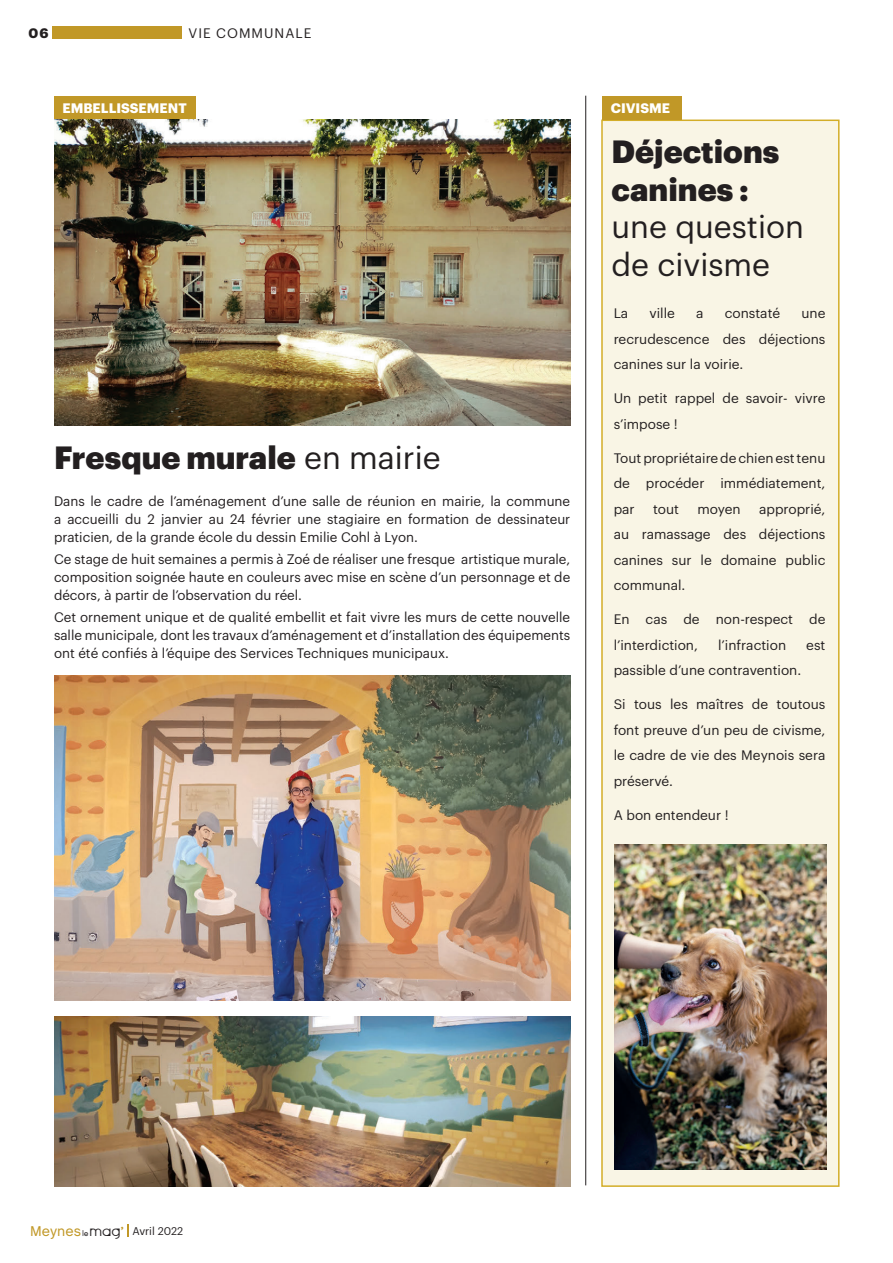
<style>
.page{position:relative;width:893px;height:1263px;background:#fff}
.page>*{position:absolute;margin:0;border:0;box-sizing:border-box;transform-origin:0 0}
.t1{font:900 31.5px/37.8px "Graphik";color:#231f20}
.t2{font:31.5px/37.8px "Graphik";color:#231f20}
.t3{font:13.5px/25.5px "Graphik";color:#231f20;text-align:justify}
.t4{font:700 13.5px "Graphik";color:#fff}
.t5{font:13.5px "Graphik";letter-spacing:.075em;color:#231f20}
.t6{font:700 13.5px "Graphik";color:#231f20}
.t7{font:10.95px "Graphik";color:#231f20}
.s1{font-weight:400}
.s2{font-family:"Chalet";font-size:14.4px;color:#c19827}
.s3{font-family:"Seraphic Organism";font-size:13.5px}
.s4{font-family:"Stencil Std";font-size:9.45px;color:#c19827}
</style>
<div class="page">
<svg style="left:128px;top:1224px;width:1px;height:13px"></svg>
<div style="left:52px;top:26px;width:130px;height:13px;background:#c19827"></div>
<div style="left:601px;top:120px;width:238px;height:1067px;background:#f9f5e5;border:2px solid #d3ad28"></div>
<img style="left:615px;top:844px;width:211px;height:325px">
<div style="left:602px;top:96px;width:80px;height:24px;background:#c19827"></div>
<div style="left:54px;top:96px;width:142px;height:24px;background:#c19827"></div>
<img style="left:54px;top:676px;width:516px;height:325px">
<img style="left:54px;top:1017px;width:516px;height:170px">
<img style="left:54px;top:120px;width:516px;height:305px">
<hr style="left:585px;top:96px;width:1px;height:1089px;background:#231f20">
<p class="t6" style="left:29px;top:23px;width:21px">06</p>
<p class="t5" style="left:189px;top:23px;width:124px">VIE COMMUNALE</p>
<p class="t4" style="left:63px;top:98px;width:126px">EMBELLISSEMENT</p>
<h1 class="t1" style="left:54px;top:436px;width:388px">Fresque murale <span class="s1">en mairie</span></h1>
<p class="t3" style="left:54px;top:491px;width:518px;line-height:18px">Dans le cadre de l’aménagement d’une salle de réunion en mairie, la commune a accueilli du 2 janvier au 24 février une stagiaire en formation de dessinateur praticien, de la grande école du dessin Emilie Cohl à Lyon.</p>
<p class="t3" style="left:54px;top:549px;width:518px;line-height:18px">Ce stage de huit semaines a permis à Zoé de réaliser une fresque artistique murale, composition soignée haute en couleurs avec mise en scène d’un personnage et de décors, à partir de l’observation du réel.</p>
<p class="t3" style="left:54px;top:607px;width:518px;line-height:18px">Cet ornement unique et de qualité embellit et fait vivre les murs de cette nouvelle salle municipale, dont les travaux d’aménagement et d’installation des équipements ont été confiés à l’équipe des Services Techniques municipaux.</p>
<p class="t4" style="left:611px;top:98px;width:61px">CIVISME</p>
<h1 class="t1" style="left:611px;top:130px;width:169px">Déjections canines :</h1>
<h1 class="t2" style="left:611px;top:205px;width:194px">une question de civisme</h1>
<p class="t3" style="left:614px;top:299px;width:16px">La</p>
<p class="t3" style="left:649px;top:299px;width:27px">ville</p>
<p class="t3" style="left:696px;top:299px;width:9px">a</p>
<p class="t3" style="left:725px;top:299px;width:57px">constaté</p>
<p class="t3" style="left:614px;top:299px;width:213px;text-indent:188px">une recrudescence des déjections canines sur la voirie.</p>
<p class="t3" style="left:614px;top:384px;width:213px">Un petit rappel de savoir- vivre s’impose !</p>
<p class="t3" style="left:614px;top:444px;width:213px">Tout propriétaire de chien est tenu de procéder immédiatement, par</p>
<p class="t3" style="left:614px;top:495px;width:213px;text-indent:145px">approprié, au ramassage des déjections canines sur le domaine public communal.</p>
<p class="t3" style="left:614px;top:605px;width:213px">En cas de non-respect de l’interdiction,</p>
<p class="t3" style="left:653px;top:495px;width:28px">tout</p>
<p class="t3" style="left:697px;top:495px;width:45px">moyen</p>
<p class="t3" style="left:718px;top:631px;width:70px">l’infraction</p>
<p class="t3" style="left:806px;top:631px;width:21px">est</p>
<p class="t3" style="left:614px;top:656px;width:189px">passible d’une contravention.</p>
<p class="t3" style="left:614px;top:690px;width:213px">Si tous les maîtres de toutous font preuve d’un peu de civisme, le cadre de vie des Meynois sera préservé.</p>
<p class="t3" style="left:614px;top:801px;width:117px">A bon entendeur !</p>
<p class="t7" style="left:30px;top:1222px;width:155px"><span class="s2">Meynes</span><sub>le</sub><span class="s3">Mag</span><span class="s4">’</span> Avril 2022</p>
</div>
